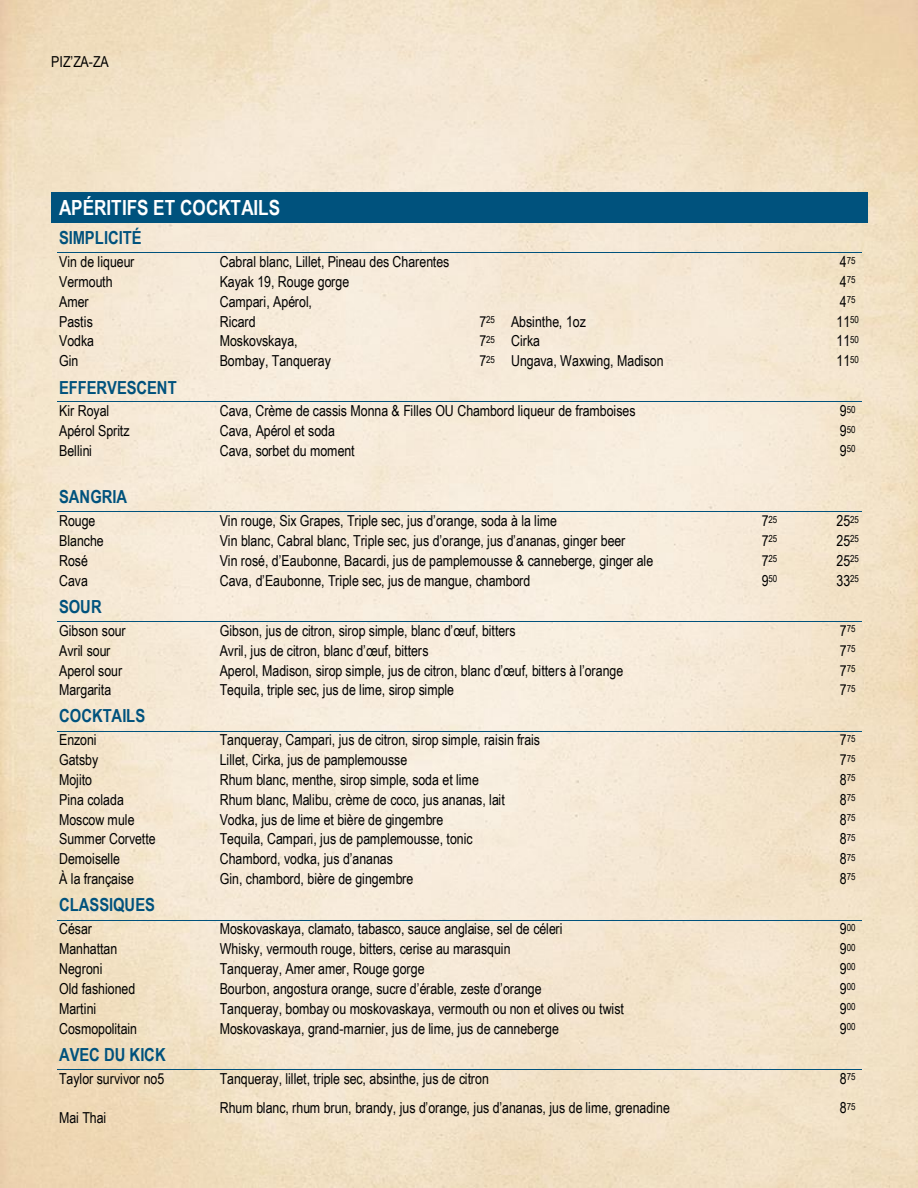
<style>
.page{position:relative;width:918px;height:1188px;background:#fff}
.page>*{position:absolute;margin:0;border:0;box-sizing:border-box;transform-origin:0 0}
.t1{font:700 20.85px "Arial Narrow";letter-spacing:-.005em;color:#fff}
.t2{font:700 18px "Arial Narrow";color:#00527d}
.t3{font:15.15px "Arial Narrow";letter-spacing:-.005em;color:#000}
.t4{font:9.75px "Arial Narrow";letter-spacing:-.01em;color:#000}
.s1{font-size:15.15px}
</style>
<div class="page">
<img style="left:0;top:0;width:918px;height:1188px">
<div style="left:59px;top:192px;width:800px;height:31px;background:#00527d"></div>
<hr style="left:57px;top:252px;width:804px;height:1px;background:#00527d">
<hr style="left:57px;top:402px;width:804px;height:1px;background:#00527d">
<hr style="left:57px;top:511px;width:804px;height:1px;background:#00527d">
<hr style="left:57px;top:621px;width:804px;height:1px;background:#00527d">
<hr style="left:57px;top:731px;width:804px;height:1px;background:#00527d">
<hr style="left:57px;top:920px;width:804px;height:1px;background:#00527d">
<hr style="left:57px;top:1069px;width:804px;height:1px;background:#00527d">
<p class="t3" style="left:51px;top:53px;width:59px">PIZ’ZA-ZA</p>
<p class="t1" style="left:59px;top:195px;width:223px">APÉRITIFS ET COCKTAILS</p>
<p class="t2" style="left:59px;top:227px;width:84px">SIMPLICITÉ</p>
<p class="t3" style="left:59px;top:253px;width:77px">Vin de liqueur</p>
<p class="t3" style="left:220px;top:253px;width:231px">Cabral blanc, Lillet, Pineau des Charentes</p>
<p class="t4" style="left:840px;top:254px;width:17px"><span class="s1">4</span>75</p>
<p class="t3" style="left:59px;top:273px;width:55px">Vermouth</p>
<p class="t3" style="left:220px;top:273px;width:131px">Kayak 19, Rouge gorge</p>
<p class="t4" style="left:840px;top:274px;width:17px"><span class="s1">4</span>75</p>
<p class="t3" style="left:59px;top:293px;width:31px">Amer</p>
<p class="t3" style="left:220px;top:293px;width:94px">Campari, Apérol,</p>
<p class="t4" style="left:840px;top:294px;width:17px"><span class="s1">4</span>75</p>
<p class="t3" style="left:59px;top:312px;width:35px">Pastis</p>
<p class="t3" style="left:220px;top:312px;width:38px">Ricard</p>
<p class="t4" style="left:479px;top:314px;width:17px"><span class="s1">7</span>25</p>
<p class="t3" style="left:511px;top:312px;width:76px">Absinthe, 1oz</p>
<p class="t3" style="left:837px;top:312px;width:24px">11<sup>50</sup></p>
<p class="t3" style="left:59px;top:332px;width:36px">Vodka</p>
<p class="t3" style="left:220px;top:332px;width:79px">Moskovskaya,</p>
<p class="t4" style="left:479px;top:334px;width:17px"><span class="s1">7</span>25</p>
<p class="t3" style="left:511px;top:332px;width:31px">Cirka</p>
<p class="t3" style="left:837px;top:332px;width:24px">11<sup>50</sup></p>
<p class="t3" style="left:59px;top:352px;width:21px">Gin</p>
<p class="t3" style="left:220px;top:352px;width:113px">Bombay, Tanqueray</p>
<p class="t4" style="left:479px;top:353px;width:17px"><span class="s1">7</span>25</p>
<p class="t3" style="left:511px;top:352px;width:154px">Ungava, Waxwing, Madison</p>
<p class="t3" style="left:837px;top:352px;width:24px">11<sup>50</sup></p>
<p class="t2" style="left:59px;top:377px;width:119px">EFFERVESCENT</p>
<p class="t3" style="left:59px;top:402px;width:52px">Kir Royal</p>
<p class="t3" style="left:220px;top:402px;width:417px">Cava, Crème de cassis Monna &amp; Filles OU Chambord liqueur de framboises</p>
<p class="t4" style="left:840px;top:404px;width:17px"><span class="s1">9</span>50</p>
<p class="t3" style="left:59px;top:422px;width:72px">Apérol Spritz</p>
<p class="t3" style="left:220px;top:422px;width:117px">Cava, Apérol et soda</p>
<p class="t4" style="left:840px;top:423px;width:17px"><span class="s1">9</span>50</p>
<p class="t3" style="left:59px;top:442px;width:34px">Bellini</p>
<p class="t3" style="left:220px;top:442px;width:136px">Cava, sorbet du moment</p>
<p class="t4" style="left:840px;top:443px;width:17px"><span class="s1">9</span>50</p>
<p class="t2" style="left:59px;top:486px;width:70px">SANGRIA</p>
<p class="t3" style="left:59px;top:512px;width:38px">Rouge</p>
<p class="t3" style="left:220px;top:512px;width:339px">Vin rouge, Six Grapes, Triple sec, jus d’orange, soda à la lime</p>
<p class="t4" style="left:762px;top:513px;width:17px"><span class="s1">7</span>25</p>
<p class="t3" style="left:837px;top:512px;width:24px">25<sup>25</sup></p>
<p class="t3" style="left:59px;top:532px;width:46px">Blanche</p>
<p class="t3" style="left:220px;top:532px;width:407px">Vin blanc, Cabral blanc, Triple sec, jus d’orange, jus d’ananas, ginger beer</p>
<p class="t4" style="left:762px;top:533px;width:17px"><span class="s1">7</span>25</p>
<p class="t3" style="left:837px;top:532px;width:24px">25<sup>25</sup></p>
<p class="t3" style="left:59px;top:552px;width:30px">Rosé</p>
<p class="t3" style="left:220px;top:552px;width:435px">Vin rosé, d’Eaubonne, Bacardi, jus de pamplemousse &amp; canneberge, ginger ale</p>
<p class="t4" style="left:762px;top:553px;width:17px"><span class="s1">7</span>25</p>
<p class="t3" style="left:837px;top:552px;width:24px">25<sup>25</sup></p>
<p class="t3" style="left:59px;top:571px;width:30px">Cava</p>
<p class="t3" style="left:220px;top:571px;width:312px">Cava, d’Eaubonne, Triple sec, jus de mangue, chambord</p>
<p class="t4" style="left:762px;top:573px;width:17px"><span class="s1">9</span>50</p>
<p class="t3" style="left:837px;top:571px;width:24px">33<sup>25</sup></p>
<p class="t2" style="left:59px;top:596px;width:44px">SOUR</p>
<p class="t3" style="left:59px;top:622px;width:68px">Gibson sour</p>
<p class="t3" style="left:220px;top:622px;width:297px">Gibson, jus de citron, sirop simple, blanc d’œuf, bitters</p>
<p class="t4" style="left:840px;top:623px;width:17px"><span class="s1">7</span>75</p>
<p class="t3" style="left:59px;top:642px;width:53px">Avril sour</p>
<p class="t3" style="left:220px;top:642px;width:210px">Avril, jus de citron, blanc d’œuf, bitters</p>
<p class="t4" style="left:840px;top:643px;width:17px"><span class="s1">7</span>75</p>
<p class="t3" style="left:59px;top:661px;width:65px">Aperol sour</p>
<p class="t3" style="left:220px;top:661px;width:405px">Aperol, Madison, sirop simple, jus de citron, blanc d’œuf, bitters à l’orange</p>
<p class="t4" style="left:840px;top:663px;width:17px"><span class="s1">7</span>75</p>
<p class="t3" style="left:59px;top:681px;width:54px">Margarita</p>
<p class="t3" style="left:220px;top:681px;width:236px">Tequila, triple sec, jus de lime, sirop simple</p>
<p class="t4" style="left:840px;top:683px;width:17px"><span class="s1">7</span>75</p>
<p class="t2" style="left:59px;top:706px;width:88px">COCKTAILS</p>
<p class="t3" style="left:59px;top:731px;width:39px">Enzoni</p>
<p class="t3" style="left:220px;top:731px;width:322px">Tanqueray, Campari, jus de citron, sirop simple, raisin frais</p>
<p class="t4" style="left:840px;top:733px;width:17px"><span class="s1">7</span>75</p>
<p class="t3" style="left:59px;top:751px;width:41px">Gatsby</p>
<p class="t3" style="left:220px;top:751px;width:189px">Lillet, Cirka, jus de pamplemousse</p>
<p class="t4" style="left:840px;top:753px;width:17px"><span class="s1">7</span>75</p>
<p class="t3" style="left:59px;top:771px;width:35px">Mojito</p>
<p class="t3" style="left:220px;top:771px;width:261px">Rhum blanc, menthe, sirop simple, soda et lime</p>
<p class="t4" style="left:840px;top:772px;width:17px"><span class="s1">8</span>75</p>
<p class="t3" style="left:59px;top:791px;width:66px">Pina colada</p>
<p class="t3" style="left:220px;top:791px;width:287px">Rhum blanc, Malibu, crème de coco, jus ananas, lait</p>
<p class="t4" style="left:840px;top:792px;width:17px"><span class="s1">8</span>75</p>
<p class="t3" style="left:59px;top:810px;width:77px">Moscow mule</p>
<p class="t3" style="left:220px;top:810px;width:225px">Vodka, jus de lime et bière de gingembre</p>
<p class="t4" style="left:840px;top:812px;width:17px"><span class="s1">8</span>75</p>
<p class="t3" style="left:59px;top:830px;width:98px">Summer Corvette</p>
<p class="t3" style="left:220px;top:830px;width:255px">Tequila, Campari, jus de pamplemousse, tonic</p>
<p class="t4" style="left:840px;top:832px;width:17px"><span class="s1">8</span>75</p>
<p class="t3" style="left:59px;top:850px;width:63px">Demoiselle</p>
<p class="t3" style="left:220px;top:850px;width:175px">Chambord, vodka, jus d’ananas</p>
<p class="t4" style="left:840px;top:852px;width:17px"><span class="s1">8</span>75</p>
<p class="t3" style="left:59px;top:870px;width:76px">À la française</p>
<p class="t3" style="left:220px;top:870px;width:195px">Gin, chambord, bière de gingembre</p>
<p class="t4" style="left:840px;top:871px;width:17px"><span class="s1">8</span>75</p>
<p class="t2" style="left:59px;top:895px;width:97px">CLASSIQUES</p>
<p class="t3" style="left:59px;top:920px;width:34px">César</p>
<p class="t3" style="left:220px;top:920px;width:344px">Moskovaskaya, clamato, tabasco, sauce anglaise, sel de céleri</p>
<p class="t4" style="left:840px;top:922px;width:17px"><span class="s1">9</span>00</p>
<p class="t3" style="left:59px;top:940px;width:60px">Manhattan</p>
<p class="t3" style="left:220px;top:940px;width:292px">Whisky, vermouth rouge, bitters, cerise au marasquin</p>
<p class="t4" style="left:840px;top:942px;width:17px"><span class="s1">9</span>00</p>
<p class="t3" style="left:59px;top:960px;width:45px">Negroni</p>
<p class="t3" style="left:220px;top:960px;width:206px">Tanqueray, Amer amer, Rouge gorge</p>
<p class="t4" style="left:840px;top:961px;width:17px"><span class="s1">9</span>00</p>
<p class="t3" style="left:59px;top:980px;width:78px">Old fashioned</p>
<p class="t3" style="left:220px;top:980px;width:323px">Bourbon, angostura orange, sucre d’érable, zeste d’orange</p>
<p class="t4" style="left:840px;top:981px;width:17px"><span class="s1">9</span>00</p>
<p class="t3" style="left:59px;top:1000px;width:39px">Martini</p>
<p class="t3" style="left:220px;top:1000px;width:406px">Tanqueray, bombay ou moskovaskaya, vermouth ou non et olives ou twist</p>
<p class="t4" style="left:840px;top:1001px;width:17px"><span class="s1">9</span>00</p>
<p class="t3" style="left:59px;top:1019px;width:80px">Cosmopolitain</p>
<p class="t3" style="left:220px;top:1019px;width:341px">Moskovaskaya, grand-marnier, jus de lime, jus de canneberge</p>
<p class="t4" style="left:840px;top:1021px;width:17px"><span class="s1">9</span>00</p>
<p class="t2" style="left:59px;top:1044px;width:108px">AVEC DU KICK</p>
<p class="t3" style="left:59px;top:1069px;width:107px">Taylor survivor no5</p>
<p class="t3" style="left:220px;top:1069px;width:271px">Tanqueray, lillet, triple sec, absinthe, jus de citron</p>
<p class="t4" style="left:840px;top:1071px;width:17px"><span class="s1">8</span>75</p>
<p class="t3" style="left:59px;top:1109px;width:49px">Mai Thai</p>
<p class="t3" style="left:220px;top:1099px;width:452px">Rhum blanc, rhum brun, brandy, jus d’orange, jus d’ananas, jus de lime, grenadine</p>
<p class="t4" style="left:840px;top:1101px;width:17px"><span class="s1">8</span>75</p>
</div>
